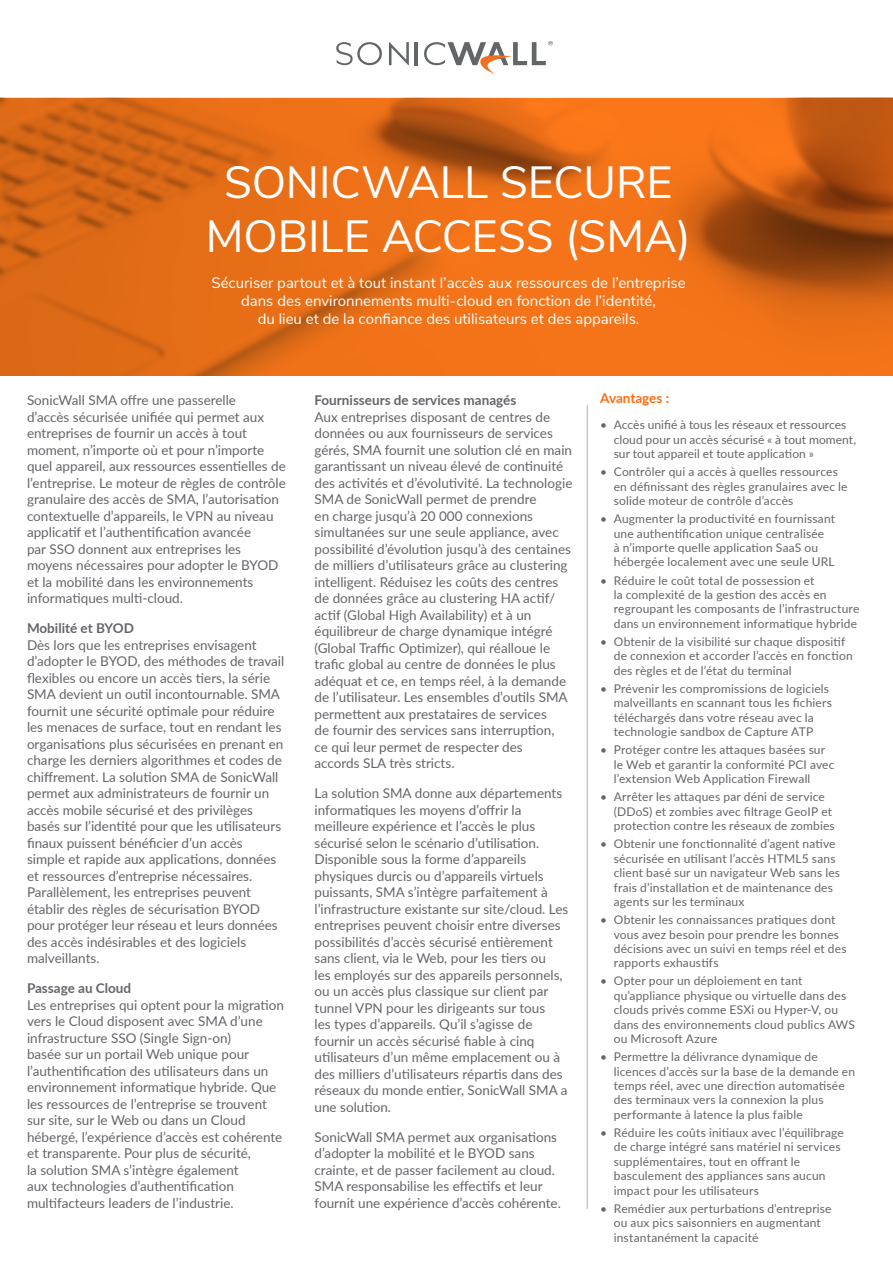
<style>
.page{position:relative;width:893px;height:1263px;background:#fff}
.page>*{position:absolute;margin:0;border:0;box-sizing:border-box;transform-origin:0 0}
.Document_Title_-_Hea{font:45px/54px "Nunito Sans";letter-spacing:-.005em;color:#fff;text-align:center}
.Document_Title_-_Sub{font:15px/18px "Nunito Sans";color:#fff;text-align:center}
.Body_Copy{font:13.5px/16.5px "Lato";color:#63656a}
.Section_Heading_2_Su{font:700 13.5px "Lato";color:#63656a}
.Section_Heading_2_Su-2{font:700 13.5px "Lato";letter-spacing:-.005em;color:#ff6b0d}
.t1{font:12px/14.4px "Lato";letter-spacing:.015em;color:#63656a}
</style>
<div class="page">
<svg style="left:389px;top:42px;width:20px;height:23px"></svg>
<hr style="left:415px;top:42px;width:3px;height:23px;background:#636669">
<svg style="left:336px;top:42px;width:46px;height:23px"></svg>
<svg style="left:424px;top:41px;width:129px;height:33px"></svg>
<svg style="left:0;top:98px;width:893px;height:278px;background:#de6916"></svg>
<hr style="left:587px;top:405px;width:1px;height:804px;background:#b2b3b7">
<p class="Document_Title_-_Hea" style="left:206px;top:153px;width:487px">SONICWALL SECURE<br>MOBILE ACCESS (SMA)</p>
<p class="Document_Title_-_Sub" style="left:211px;top:273px;width:476px">Sécuriser partout et à tout instant l’accès aux ressources de l’entreprise dans des environnements multi-cloud en fonction de l’identité,<br>du lieu et de la confiance des utilisateurs et des appareils.</p>
<p class="Body_Copy" style="left:27px;top:391px;width:260px">SonicWall SMA offre une passerelle<br>d’accès sécurisée unifiée qui permet aux entreprises de fournir un accès à tout moment, n’importe où et pour n’importe quel appareil, aux ressources essentielles de l’entreprise. Le moteur de règles de contrôle granulaire des accès de SMA, l’autorisation contextuelle d’appareils, le VPN au niveau applicatif et l’authentification avancée<br>par SSO donnent aux entreprises les moyens nécessaires pour adopter le BYOD et la mobilité dans les environnements informatiques multi-cloud.</p>
<p class="Section_Heading_2_Su" style="left:27px;top:618px;width:108px">Mobilité et BYOD</p>
<p class="Body_Copy" style="left:27px;top:636px;width:259px">Dès lors que les entreprises envisagent d’adopter le BYOD, des méthodes de travail flexibles ou encore un accès tiers, la série SMA devient un outil incontournable. SMA fournit une sécurité optimale pour réduire les menaces de surface, tout en rendant les organisations plus sécurisées en prenant en charge les derniers algorithmes et codes de chiffrement. La solution SMA de SonicWall permet aux administrateurs de fournir un accès mobile sécurisé et des privilèges basés sur l’identité pour que les utilisateurs finaux puissent bénéficier d’un accès<br>simple et rapide aux applications, données et ressources d’entreprise nécessaires.<br>Parallèlement, les entreprises peuvent établir des règles de sécurisation BYOD pour protéger leur réseau et leurs données des accès indésirables et des logiciels malveillants.</p>
<p class="Section_Heading_2_Su" style="left:27px;top:978px;width:106px">Passage au Cloud</p>
<p class="Body_Copy" style="left:27px;top:996px;width:259px">Les entreprises qui optent pour la migration vers le Cloud disposent avec SMA d’une infrastructure SSO (Single Sign-on)<br>basée sur un portail Web unique pour l’authentification des utilisateurs dans un environnement informatique hybride. Que les ressources de l’entreprise se trouvent sur site, sur le Web ou dans un Cloud hébergé, l’expérience d’accès est cohérente et transparente. Pour plus de sécurité,<br>la solution SMA s’intègre également<br>aux technologies d’authentification multifacteurs leaders de l’industrie.</p>
<p class="Section_Heading_2_Su" style="left:315px;top:390px;width:203px">Fournisseurs de services managés</p>
<p class="Body_Copy" style="left:315px;top:408px;width:259px">Aux entreprises disposant de centres de données ou aux fournisseurs de services gérés, SMA fournit une solution clé en main garantissant un niveau élevé de continuité des activités et d’évolutivité. La technologie SMA de SonicWall permet de prendre<br>en charge jusqu’à 20 000 connexions simultanées sur une seule appliance, avec possibilité d’évolution jusqu’à des centaines de milliers d’utilisateurs grâce au clustering intelligent. Réduisez les coûts des centres de données grâce au clustering HA actif/ actif (Global High Availability) et à un équilibreur de charge dynamique intégré (Global Traffic Optimizer), qui réalloue le trafic global au centre de données le plus adéquat et ce, en temps réel, à la demande de l’utilisateur. Les ensembles d’outils SMA permettent aux prestataires de services<br>de fournir des services sans interruption,<br>ce qui leur permet de respecter des<br>accords SLA très stricts.</p>
<p class="Body_Copy" style="left:315px;top:784px;width:255px">La solution SMA donne aux départements informatiques les moyens d’offrir la meilleure expérience et l’accès le plus sécurisé selon le scénario d’utilisation.<br>Disponible sous la forme d’appareils physiques durcis ou d’appareils virtuels puissants, SMA s’intègre parfaitement à l’infrastructure existante sur site/cloud. Les entreprises peuvent choisir entre diverses possibilités d’accès sécurisé entièrement sans client, via le Web, pour les tiers ou<br>les employés sur des appareils personnels, ou un accès plus classique sur client par tunnel VPN pour les dirigeants sur tous<br>les types d’appareils. Qu’il s’agisse de fournir un accès sécurisé fiable à cinq utilisateurs d’un même emplacement ou à des milliers d’utilisateurs répartis dans des réseaux du monde entier, SonicWall SMA a une solution.</p>
<p class="Body_Copy" style="left:315px;top:1128px;width:248px">SonicWall SMA permet aux organisations d’adopter la mobilité et le BYOD sans crainte, et de passer facilement au cloud.<br>SMA responsabilise les effectifs et leur fournit une expérience d’accès cohérente.</p>
<p class="Section_Heading_2_Su-2" style="left:600px;top:388px;width:70px">Avantages :</p>
<p class="t1" style="left:614px;top:417px;width:244px;text-indent:-14px">• Accès unifié à tous les réseaux et ressources cloud pour un accès sécurisé « à tout moment, sur tout appareil et toute application »</p>
<p class="t1" style="left:614px;top:464px;width:235px;text-indent:-14px">• Contrôler qui a accès à quelles ressources en définissant des règles granulaires avec le solide moteur de contrôle d’accès</p>
<p class="t1" style="left:614px;top:511px;width:223px;text-indent:-14px">• Augmenter la productivité en fournissant une authentification unique centralisée<br>à n’importe quelle application SaaS ou hébergée localement avec une seule URL</p>
<p class="t1" style="left:614px;top:572px;width:247px;text-indent:-14px">• Réduire le coût total de possession et<br>la complexité de la gestion des accès en regroupant les composants de l’infrastructure dans un environnement informatique hybride</p>
<p class="t1" style="left:614px;top:634px;width:240px;text-indent:-14px">• Obtenir de la visibilité sur chaque dispositif de connexion et accorder l’accès en fonction des règles et de l’état du terminal</p>
<p class="t1" style="left:614px;top:681px;width:220px;text-indent:-14px">• Prévenir les compromissions de logiciels malveillants en scannant tous les fichiers téléchargés dans votre réseau avec la technologie sandbox de Capture ATP</p>
<p class="t1" style="left:614px;top:742px;width:222px;text-indent:-14px">• Protéger contre les attaques basées sur le Web et garantir la conformité PCI avec l’extension Web Application Firewall</p>
<p class="t1" style="left:614px;top:789px;width:222px;text-indent:-14px">• Arrêter les attaques par déni de service (DDoS) et zombies avec filtrage GeoIP et protection contre les réseaux de zombies</p>
<p class="t1" style="left:614px;top:836px;width:228px;text-indent:-14px">• Obtenir une fonctionnalité d’agent native sécurisée en utilisant l’accès HTML5 sans client basé sur un navigateur Web sans les frais d’installation et de maintenance des agents sur les terminaux</p>
<p class="t1" style="left:614px;top:912px;width:234px;text-indent:-14px">• Obtenir les connaissances pratiques dont vous avez besoin pour prendre les bonnes décisions avec un suivi en temps réel et des rapports exhaustifs</p>
<p class="t1" style="left:614px;top:973px;width:243px;text-indent:-14px">• Opter pour un déploiement en tant qu’appliance physique ou virtuelle dans des clouds privés comme ESXi ou Hyper-V, ou dans des environnements cloud publics AWS ou Microsoft Azure</p>
<p class="t1" style="left:614px;top:1049px;width:243px;text-indent:-14px">• Permettre la délivrance dynamique de licences d’accès sur la base de la demande en temps réel, avec une direction automatisée des terminaux vers la connexion la plus performante à latence la plus faible</p>
<p class="t1" style="left:614px;top:1125px;width:232px;text-indent:-14px">• Réduire les coûts initiaux avec l’équilibrage de charge intégré sans matériel ni services supplémentaires, tout en offrant le basculement des appliances sans aucun impact pour les utilisateurs</p>
<p class="t1" style="left:614px;top:1201px;width:219px;text-indent:-14px">• Remédier aux perturbations d’entreprise ou aux pics saisonniers en augmentant instantanément la capacité</p>
</div>
